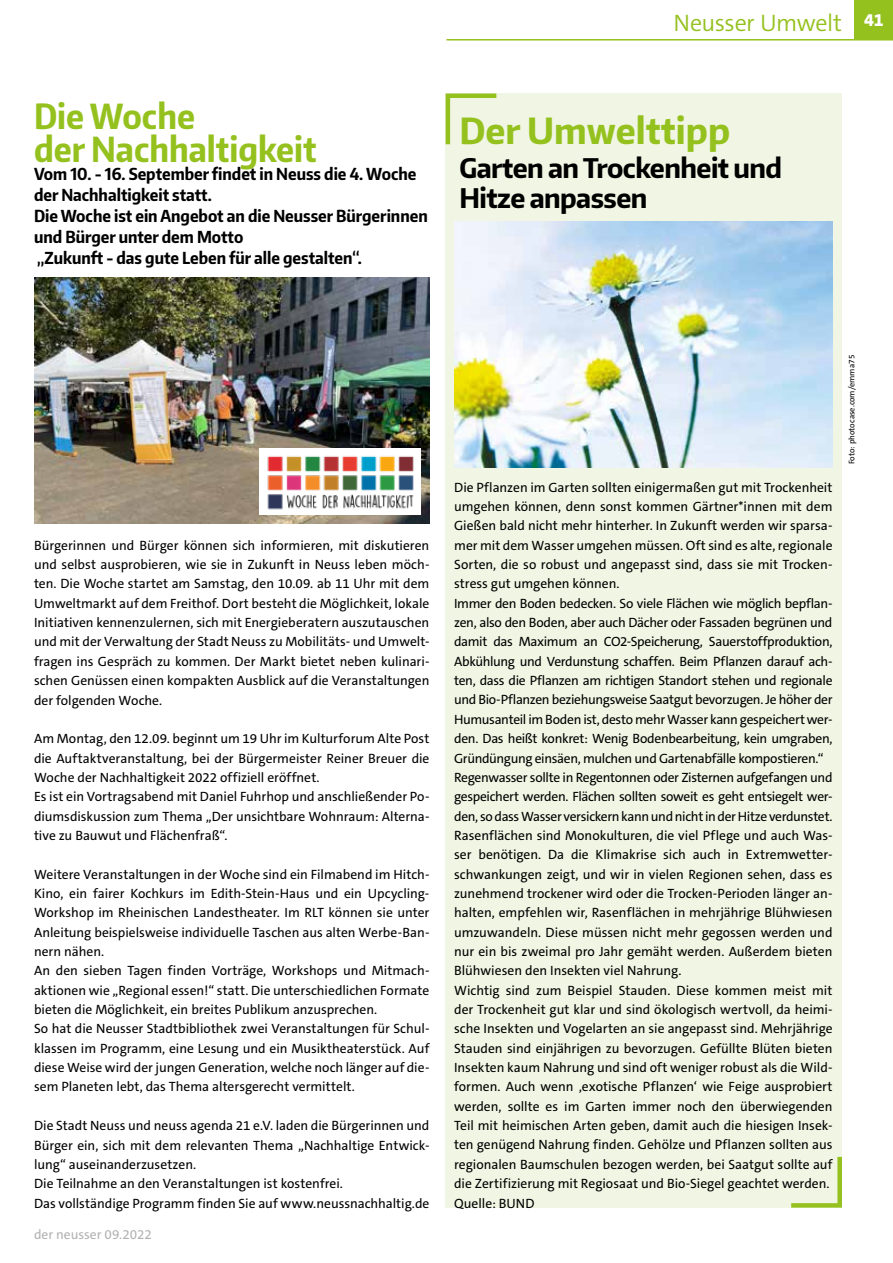
<style>
.page{position:relative;width:893px;height:1263px;background:#fff}
.page>*{position:absolute;margin:0;border:0;box-sizing:border-box;transform-origin:0 0}
.t1{font:700 36px "Encode Sans Narrow";color:#95c11f}
.t2{font:700 34.5px/33px "Encode Sans Condensed";color:#95c11f}
.t3{font:700 27px/30px "Encode Sans Narrow";letter-spacing:-.02em;color:#000}
.t4{font:300 24px "The Sans C5";letter-spacing:-.02em;color:#95c11f}
.t5{font:800 18px "The Sans C5";color:#fff}
.t6{font:700 16.5px/21px "Encode Sans Condensed";color:#000}
.t7{font:13.5px/19.4px "The Sans C5";letter-spacing:-.005em;color:#000}
.t8{font:13.5px "The Sans C5";color:#b3b2b2}
.t9{font:8.25px "The Sans C5";color:#000}
</style>
<div class="page">
<hr style="left:446px;top:39px;width:447px;height:2px;background:#95c11f">
<div style="left:855px;top:0;width:38px;height:40px;background:#95c11f"></div>
<div style="left:446px;top:93px;width:396px;height:1115px;background:#f1f6e4"></div>
<svg style="left:791px;top:1156px;width:51px;height:52px"></svg>
<svg style="left:445px;top:93px;width:52px;height:56px"></svg>
<img style="left:454px;top:221px;width:379px;height:247px">
<img style="left:34px;top:278px;width:395px;height:245px">
<img style="left:260px;top:448px;width:161px;height:67px">
<h2 class="t2" style="left:34px;top:99px;width:284px">Die Woche<br>der Nachhaltigkeit</h2>
<p class="t6" style="left:34px;top:163px;width:395px">Vom 10. - 16. September findet in Neuss die 4. Woche der Nachhaltigkeit statt.<br>Die Woche ist ein Angebot an die Neusser Bürgerinnen und Bürger unter dem Motto<br>„Zukunft - das gute Leben für alle gestalten“.</p>
<h3 class="t4" style="left:673px;top:8px;width:170px">Neusser Umwelt</h3>
<h3 class="t5" style="left:864px;top:8px;width:21px">41</h3>
<h1 class="t1" style="left:459px;top:107px;width:272px">Der Umwelttipp</h1>
<h3 class="t3" style="left:459px;top:152px;width:324px">Garten an Trockenheit und<br>Hitze anpassen</h3>
<p class="t7" style="left:34px;top:536px;width:397px;text-align:justify">Bürgerinnen und Bürger können sich informieren, mit diskutieren und selbst ausprobieren, wie sie in Zukunft in Neuss leben möch&shy;ten. Die Woche startet am Samstag, den 10.09. ab 11 Uhr mit dem Umweltmarkt auf dem Freithof. Dort besteht die Möglichkeit, lokale Initiativen kennenzulernen, sich mit Energieberatern auszutauschen und mit der Verwaltung der Stadt Neuss zu Mobilitäts- und Umwelt&shy;fragen ins Gespräch zu kommen. Der Markt bietet neben kulinari&shy;schen Genüssen einen kompakten Ausblick auf die Veranstaltungen der folgenden Woche.</p>
<p class="t7" style="left:34px;top:729px;width:397px">Am Montag, den 12.09. beginnt um 19 Uhr im Kulturforum Alte Post die Auftaktveranstaltung, bei der Bürgermeister Reiner Breuer die Woche der Nachhaltigkeit 2022 offiziell eröffnet.<br>Es ist ein Vortragsabend mit Daniel Fuhrhop und anschließender Po&shy;diumsdiskussion zum Thema „Der unsichtbare Wohnraum: Alterna&shy;tive zu Bauwut und Flächenfraß“.</p>
<p class="t7" style="left:34px;top:864px;width:397px">Weitere Veranstaltungen in der Woche sind ein Filmabend im Hitch-Kino, ein fairer Kochkurs im Edith-Stein-Haus und ein Upcycling-Workshop im Rheinischen Landestheater. Im RLT können sie unter Anleitung beispielsweise individuelle Taschen aus alten Werbe-Ban&shy;nern nähen.<br>An den sieben Tagen finden Vorträge, Workshops und Mitmach&shy;aktionen wie „Regional essen!“ statt. Die unterschiedlichen Formate bieten die Möglichkeit, ein breites Publikum anzusprechen.<br>So hat die Neusser Stadtbibliothek zwei Veranstaltungen für Schul&shy;klassen im Programm, eine Lesung und ein Musiktheaterstück. Auf diese Weise wird der jungen Generation, welche noch länger auf die&shy;sem Planeten lebt, das Thema altersgerecht vermittelt.</p>
<p class="t7" style="left:34px;top:1116px;width:397px">Die Stadt Neuss und neuss agenda 21 e.V. laden die Bürgerinnen und Bürger ein, sich mit dem relevanten Thema „Nachhaltige Entwick&shy;lung“ auseinanderzusetzen.<br>Die Teilnahme an den Veranstaltungen ist kostenfrei.<br>Das vollständige Programm finden Sie auf www.neussnachhaltig.de</p>
<p class="t8" style="left:34px;top:1226px;width:119px">der neusser 09.2022</p>
<p class="t7" style="left:454px;top:477px;width:380px">Die Pflanzen im Garten sollten einigermaßen gut mit Trockenheit umgehen können, denn sonst kommen Gärtner*innen mit dem Gießen bald nicht mehr hinterher. In Zukunft werden wir sparsa&shy;mer mit dem Wasser umgehen müssen. Oft sind es alte, regionale Sorten, die so robust und angepasst sind, dass sie mit Trocken&shy;stress gut umgehen können.<br>Immer den Boden bedecken. So viele Flächen wie möglich bepflan&shy;zen, also den Boden, aber auch Dächer oder Fassaden begrünen und damit das Maximum an CO2-Speicherung, Sauerstoffproduktion, Abkühlung und Verdunstung schaffen. Beim Pflanzen darauf ach&shy;ten, dass die Pflanzen am richtigen Standort stehen und regionale und Bio-Pflanzen beziehungsweise Saatgut bevorzugen. Je höher der Humusanteil im Boden ist, desto mehr Wasser kann gespeichert wer&shy;den. Das heißt konkret: Wenig Bodenbearbeitung, kein umgraben, Gründüngung einsäen, mulchen und Gartenabfälle kompostieren.“ Regenwasser sollte in Regentonnen oder Zisternen aufgefangen und gespeichert werden. Flächen sollten soweit es geht entsiegelt wer&shy;den, so dass Wasser versickern kann und nicht in der Hitze verdunstet.<br>Rasenflächen sind Monokulturen, die viel Pflege und auch Was&shy;ser benötigen. Da die Klimakrise sich auch in Extremwetter&shy;schwankungen zeigt, und wir in vielen Regionen sehen, dass es zunehmend trockener wird oder die Trocken-Perioden länger an&shy;halten, empfehlen wir, Rasenflächen in mehrjährige Blühwiesen umzuwandeln. Diese müssen nicht mehr gegossen werden und nur ein bis zweimal pro Jahr gemäht werden. Außerdem bieten Blühwiesen den Insekten viel Nahrung.<br>Wichtig sind zum Beispiel Stauden. Diese kommen meist mit der Trockenheit gut klar und sind ökologisch wertvoll, da heimi&shy;sche Insekten und Vogelarten an sie angepasst sind. Mehrjährige Stauden sind einjährigen zu bevorzugen. Gefüllte Blüten bieten Insekten kaum Nahrung und sind oft weniger robust als die Wild&shy;formen. Auch wenn ‚exotische Pflanzen‘ wie Feige ausprobiert werden, sollte es im Garten immer noch den überwiegenden Teil mit heimischen Arten geben, damit auch die hiesigen Insek&shy;ten genügend Nahrung finden. Gehölze und Pflanzen sollten aus regionalen Baumschulen bezogen werden, bei Saatgut sollte auf die Zertifizierung mit Regiosaat und Bio-Siegel geachtet werden.<br>Quelle: BUND</p>
<p class="t9" style="left:846px;top:464px;width:111px;rotate:-90deg">Foto: photocase.com/emma75</p>
</div>
